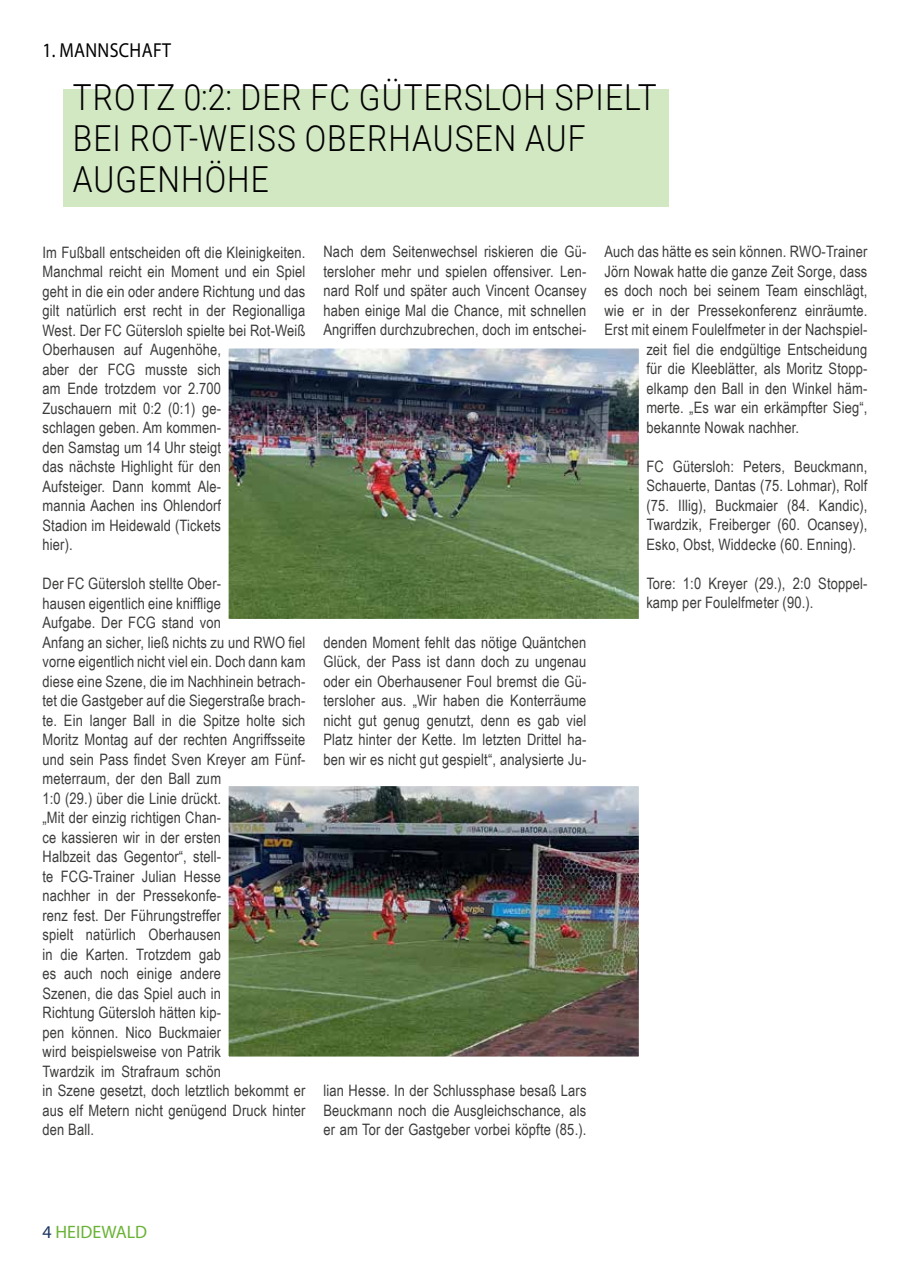
<style>
.page{position:relative;width:910px;height:1280px;background:#fff}
.page>*{position:absolute;margin:0;border:0;box-sizing:border-box;transform-origin:0 0}
.t1{font:300 35.85px/41.4px "Roboto";letter-spacing:.035em;color:#000;scale:.88 1}
.t2{font:20.25px "Myriad Pro";letter-spacing:.02em;color:#000;scale:.88 1}
.t3{font:18px "Myriad Pro";color:#6ab337}
.t4{font:15.75px/19.5px "Arial Narrow";letter-spacing:.01em;color:#3c3c3b;text-align:justify}
.s1{color:#1c3661}
</style>
<div class="page">
<div style="left:64px;top:89px;width:605px;height:117px;background:#d2e8c3"></div>
<img style="left:228px;top:348px;width:411px;height:271px">
<img style="left:228px;top:786px;width:411px;height:271px">
<p class="t2" style="left:43px;top:38px;width:148px">1. MANNSCHAFT</p>
<h1 class="t1" style="left:73px;top:75px;width:665px">TROTZ 0:2: DER FC GÜTERSLOH SPIELT<br>BEI ROT-WEISS OBERHAUSEN AUF<br>AUGENHÖHE</h1>
<p class="t4" style="left:43px;top:242px;width:264px;text-align:left">Im Fußball entscheiden oft die Kleinigkeiten.<br>Manchmal reicht ein Moment und ein Spiel geht in die ein oder andere Richtung und das gilt natürlich erst recht in der Regionalliga<br>West. Der FC Gütersloh spielte bei Rot-Weiß<br>Oberhausen auf Augenhöhe,<br>aber der FCG musste sich<br>am Ende trotzdem vor 2.700<br>Zuschauern mit 0:2 (0:1) ge-<br>schlagen geben. Am kommen-<br>den Samstag um 14 Uhr steigt<br>das nächste Highlight für den<br>Aufsteiger. Dann kommt Ale-<br>mannia Aachen ins Ohlendorf<br>Stadion im Heidewald (Tickets<br>hier).</p>
<p class="t4" style="left:43px;top:573px;width:264px;text-align:left">Der FC Gütersloh stellte Ober-<br>hausen eigentlich eine knifflige<br>Aufgabe. Der FCG stand von<br>Anfang an sicher, ließ nichts zu und RWO fiel vorne eigentlich nicht viel ein. Doch dann kam diese eine Szene, die im Nachhinein betrach&shy;tet die Gastgeber auf die Siegerstraße brach&shy;te. Ein langer Ball in die Spitze holte sich Moritz Montag auf der rechten Angriffsseite und sein Pass findet Sven Kreyer am Fünf&shy;meterraum, der den Ball zum<br>1:0 (29.) über die Linie drückt.<br>„Mit der einzig richtigen Chan-<br>ce kassieren wir in der ersten<br>Halbzeit das Gegentor“, stell-<br>te FCG-Trainer Julian Hesse<br>nachher in der Pressekonfe-<br>renz fest. Der Führungstreffer<br>spielt natürlich Oberhausen<br>in die Karten. Trotzdem gab<br>es auch noch einige andere<br>Szenen, die das Spiel auch in<br>Richtung Gütersloh hätten kip-<br>pen können. Nico Buckmaier<br>wird beispielsweise von Patrik<br>Twardzik im Strafraum schön<br>in Szene gesetzt, doch letztlich bekommt er aus elf Metern nicht genügend Druck hinter den Ball.</p>
<p class="t4" style="left:323px;top:242px;width:264px">Nach dem Seitenwechsel riskieren die Gü&shy;tersloher mehr und spielen offensiver. Len&shy;nard Rolf und später auch Vincent Ocansey haben einige Mal die Chance, mit schnellen Angriffen durchzubrechen, doch im entschei-</p>
<p class="t4" style="left:323px;top:632px;width:264px">denden Moment fehlt das nötige Quäntchen Glück, der Pass ist dann doch zu ungenau oder ein Oberhausener Foul bremst die Gü&shy;tersloher aus. „Wir haben die Konterräume nicht gut genug genutzt, denn es gab viel Platz hinter der Kette. Im letzten Drittel ha&shy;ben wir es nicht gut gespielt“, analysierte Ju-</p>
<p class="t4" style="left:323px;top:1080px;width:264px">lian Hesse. In der Schlussphase besaß Lars Beuckmann noch die Ausgleichschance, als er am Tor der Gastgeber vorbei köpfte (85.).</p>
<p class="t4" style="left:604px;top:242px;width:264px">Auch das hätte es sein können. RWO-Trainer</p>
<p class="t4" style="left:604px;top:261px;width:264px">Jörn Nowak hatte die ganze Zeit Sorge, dass</p>
<p class="t4" style="left:604px;top:281px;width:264px">es doch noch bei seinem Team einschlägt,</p>
<p class="t4" style="left:604px;top:300px;width:264px">wie er in der Pressekonferenz einräumte.</p>
<p class="t4" style="left:604px;top:320px;width:264px">Erst mit einem Foulelfmeter in der Nachspiel-</p>
<p class="t4" style="left:646px;top:339px;width:223px">zeit fiel die endgültige Entscheidung</p>
<p class="t4" style="left:646px;top:359px;width:223px">für die Kleeblätter, als Moritz Stopp-</p>
<p class="t4" style="left:646px;top:378px;width:223px">elkamp den Ball in den Winkel häm-</p>
<p class="t4" style="left:646px;top:398px;width:223px">merte. „Es war ein erkämpfter Sieg“,</p>
<p class="t4" style="left:646px;top:417px;width:154px">bekannte Nowak nachher.</p>
<p class="t4" style="left:646px;top:456px;width:223px">FC Gütersloh: Peters, Beuckmann, Schauerte, Dantas (75. Lohmar), Rolf (75. Illig), Buckmaier (84. Kandic), Twardzik, Freiberger (60. Ocansey), Esko, Obst, Widdecke (60. Enning).</p>
<p class="t4" style="left:646px;top:573px;width:223px">Tore: 1:0 Kreyer (29.), 2:0 Stoppel&shy;kamp per Foulelfmeter (90.).</p>
<p class="t3" style="left:43px;top:1221px;width:106px"><span class="s1">4</span> HEIDEWALD</p>
</div>
